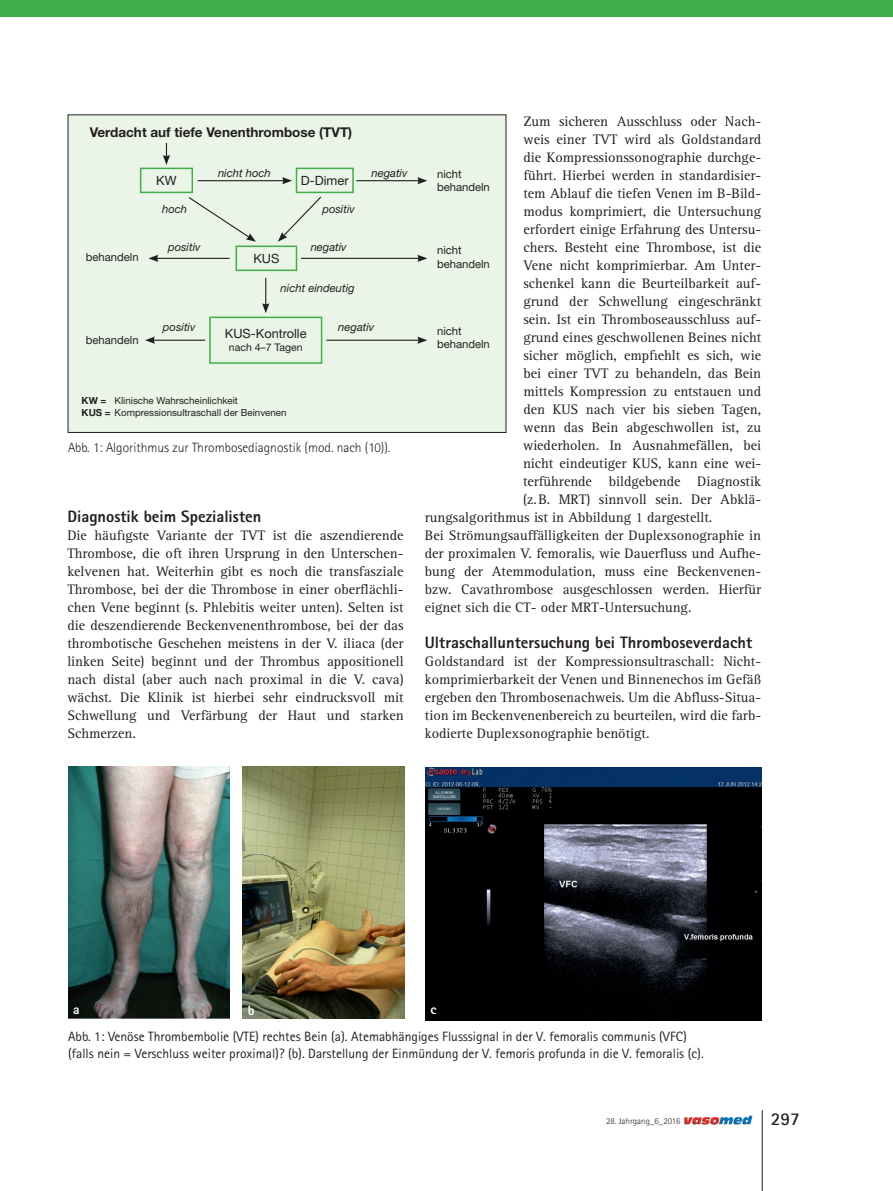
<style>
.page{position:relative;width:893px;height:1191px;background:#fff}
.page>*{position:absolute;margin:0;border:0;box-sizing:border-box;transform-origin:0 0}
.t1{font:700 18px "Rotis Sans Serif Std";color:#231f20}
._03_Sub_11{font:800 16.5px "Rotis Sans Serif Std";color:#231f20}
._03_Body{font:14.25px/18px "Rotis Serif Std";color:#231f20;text-align:justify}
._03_Inhalt_Bildunter{font:13.5px/17.2px "Rotis Sans Serif Std";color:#231f20}
._03_Inhalt_Bildunter-2{font:300 13.5px "Rotis Sans Serif Std";color:#231f20}
._04_Tabelle_Copy{font:700 13.5px "Helvetica Neue LT Std";color:#231f20}
._03_Bildunterschrift{font:800 13.5px "Rotis Sans Serif Std";color:#fff}
._04_Tabelle_Copy-2{font:12.75px "Helvetica Neue LT Std";color:#231f20}
._04_Tabelle_Copy-3{font:italic 11.25px "Helvetica Neue LT Std";color:#231f20}
._04_Tabelle_Copy-4{font:11.25px/13.5px "Helvetica Neue LT Std";color:#231f20}
._04_Tabelle_Copy-5{font:10.5px "Helvetica Neue LT Std";color:#231f20}
._04_Tabelle_Copy-6{font:9.75px/11.7px "Helvetica Neue LT Std";color:#231f20}
.t2{font:300 9px "Rotis Sans Serif Std";color:#231f20}
.s1{font-weight:700}
</style>
<div class="page">
<img style="left:684px;top:1115px;width:68px;height:9px">
<hr style="left:762px;top:1110px;width:1px;height:81px;background:#231f20">
<div style="left:0;top:0;width:893px;height:17px;background:#40ae49"></div>
<div style="left:68px;top:115px;width:438px;height:317px;background:#eaf4e7"></div>
<img style="left:68px;top:767px;width:162px;height:252px">
<img style="left:243px;top:767px;width:161px;height:252px">
<div style="left:140px;top:168px;width:53px;height:25px;border:2px solid #40ae49"></div>
<div style="left:296px;top:168px;width:58px;height:25px;border:2px solid #40ae49"></div>
<div style="left:236px;top:245px;width:61px;height:26px;border:2px solid #40ae49"></div>
<div style="left:209px;top:316px;width:113px;height:48px;border:2px solid #40ae49"></div>
<svg style="left:163px;top:143px;width:7px;height:22px"></svg>
<svg style="left:262px;top:278px;width:7px;height:35px"></svg>
<hr style="left:198px;top:180px;width:86px;height:1px;background:#231f20">
<svg style="left:282px;top:177px;width:10px;height:7px"></svg>
<hr style="left:356px;top:180px;width:64px;height:1px;background:#231f20">
<svg style="left:417px;top:177px;width:10px;height:7px"></svg>
<hr style="left:301px;top:258px;width:119px;height:1px;background:#231f20">
<svg style="left:417px;top:255px;width:10px;height:7px"></svg>
<hr style="left:156px;top:258px;width:74px;height:1px;background:#231f20">
<svg style="left:148px;top:255px;width:10px;height:7px"></svg>
<hr style="left:153px;top:340px;width:52px;height:1px;background:#231f20">
<svg style="left:145px;top:336px;width:10px;height:8px"></svg>
<hr style="left:326px;top:340px;width:94px;height:1px;background:#231f20">
<svg style="left:417px;top:336px;width:10px;height:8px"></svg>
<svg style="left:188px;top:197px;width:68px;height:45px"></svg>
<svg style="left:278px;top:196px;width:44px;height:46px"></svg>
<img style="left:426px;top:768px;width:335px;height:252px">
<p class="_04_Tabelle_Copy" style="left:90px;top:123px;width:264px">Verdacht auf tiefe Venenthrombose (TVT)</p>
<p class="_04_Tabelle_Copy-2" style="left:156px;top:173px;width:22px">KW</p>
<p class="_04_Tabelle_Copy-2" style="left:301px;top:173px;width:49px">D-Dimer</p>
<p class="_04_Tabelle_Copy-3" style="left:218px;top:166px;width:54px">nicht hoch</p>
<p class="_04_Tabelle_Copy-4" style="left:86px;top:250px;width:54px">behandeln</p>
<p class="_04_Tabelle_Copy-3" style="left:162px;top:202px;width:27px">hoch</p>
<p class="_04_Tabelle_Copy-3" style="left:322px;top:202px;width:34px">positiv</p>
<p class="_04_Tabelle_Copy-3" style="left:168px;top:240px;width:34px">positiv</p>
<p class="_04_Tabelle_Copy-3" style="left:311px;top:240px;width:38px">negativ</p>
<p class="_04_Tabelle_Copy-2" style="left:253px;top:251px;width:27px">KUS</p>
<p class="_04_Tabelle_Copy-3" style="left:281px;top:281px;width:75px">nicht eindeutig</p>
<p class="_04_Tabelle_Copy-3" style="left:371px;top:166px;width:38px">negativ</p>
<p class="_04_Tabelle_Copy-4" style="left:86px;top:333px;width:54px">behandeln</p>
<p class="_04_Tabelle_Copy-3" style="left:163px;top:320px;width:34px">positiv</p>
<p class="_04_Tabelle_Copy-2" style="left:225px;top:326px;width:83px">KUS-Kontrolle</p>
<p class="_04_Tabelle_Copy-5" style="left:229px;top:341px;width:75px">nach 4–7 Tagen</p>
<p class="_04_Tabelle_Copy-6" style="left:82px;top:395px;width:206px"><span class="s1">KW =</span> Klinische Wahrscheinlichkeit<br><span class="s1">KUS =</span> Kompressionsultraschall der Beinvenen</p>
<p class="_04_Tabelle_Copy-3" style="left:338px;top:320px;width:38px">negativ</p>
<p class="_03_Inhalt_Bildunter-2" style="left:68px;top:440px;width:324px">Abb. 1: Algorithmus zur Thrombosediagnostik (mod. nach (10)).</p>
<p class="_03_Sub_11" style="left:67px;top:506px;width:195px">Diagnostik beim Spezialisten</p>
<p class="_03_Body" style="left:67px;top:527px;width:338px">Die häufigste Variante der TVT ist die aszendierende Thrombose, die oft ihren Ursprung in den Unterschen&shy;kelvenen hat. Weiterhin gibt es noch die transfasziale Thrombose, bei der die Thrombose in einer oberflächli&shy;chen Vene beginnt (s. Phlebitis weiter unten). Selten ist die deszendierende Beckenvenenthrombose, bei der das thrombotische Geschehen meistens in der V. iliaca (der linken Seite) beginnt und der Thrombus appositionell nach distal (aber auch nach proximal in die V. cava) wächst. Die Klinik ist hierbei sehr eindrucksvoll mit Schwellung und Verfärbung der Haut und starken Schmerzen.</p>
<p class="_03_Body" style="left:523px;top:113px;width:239px">Zum sicheren Ausschluss oder Nach-</p>
<p class="_03_Body" style="left:523px;top:131px;width:239px">weis einer TVT wird als Goldstandard</p>
<p class="_03_Body" style="left:523px;top:149px;width:239px">die Kompressionssonographie durchge-</p>
<p class="_03_Body" style="left:523px;top:167px;width:239px">führt. Hierbei werden in standardisier-</p>
<p class="_03_Body" style="left:523px;top:185px;width:239px">tem Ablauf die tiefen Venen im B-Bild-</p>
<p class="_03_Body" style="left:523px;top:203px;width:239px">modus komprimiert, die Untersuchung</p>
<p class="_03_Body" style="left:523px;top:221px;width:239px">erfordert einige Erfahrung des Untersu-</p>
<p class="_03_Body" style="left:523px;top:239px;width:239px">chers. Besteht eine Thrombose, ist die</p>
<p class="_03_Body" style="left:523px;top:257px;width:239px">Vene nicht komprimierbar. Am Unter-</p>
<p class="_03_Body" style="left:523px;top:275px;width:239px">schenkel kann die Beurteilbarkeit auf-</p>
<p class="_03_Body" style="left:523px;top:293px;width:239px">grund der Schwellung eingeschränkt</p>
<p class="_03_Body" style="left:523px;top:311px;width:239px">sein. Ist ein Thromboseausschluss auf-</p>
<p class="_03_Body" style="left:523px;top:329px;width:239px">grund eines geschwollenen Beines nicht</p>
<p class="_03_Body" style="left:523px;top:347px;width:239px">sicher möglich, empfiehlt es sich, wie</p>
<p class="_03_Body" style="left:523px;top:365px;width:239px">bei einer TVT zu behandeln, das Bein</p>
<p class="_03_Body" style="left:523px;top:383px;width:239px">mittels Kompression zu entstauen und</p>
<p class="_03_Body" style="left:523px;top:401px;width:239px">den KUS nach vier bis sieben Tagen,</p>
<p class="_03_Body" style="left:523px;top:419px;width:239px">wenn das Bein abgeschwollen ist, zu</p>
<p class="_03_Body" style="left:523px;top:437px;width:240px">wiederholen. In Ausnahmefällen, bei</p>
<p class="_03_Body" style="left:523px;top:455px;width:240px">nicht eindeutiger KUS, kann eine wei-</p>
<p class="_03_Body" style="left:523px;top:473px;width:240px">terführende bildgebende Diagnostik</p>
<p class="_03_Body" style="left:523px;top:491px;width:240px">(z.B. MRT) sinnvoll sein. Der Abklä-</p>
<p class="_03_Body" style="left:425px;top:509px;width:289px">rungsalgorithmus ist in Abbildung 1 dargestellt.</p>
<p class="_03_Body" style="left:425px;top:527px;width:338px">Bei Strömungsauffälligkeiten der Duplexsonographie in der proximalen V. femoralis, wie Dauerfluss und Aufhe&shy;bung der Atemmodulation, muss eine Beckenvenen&shy;bzw. Cavathrombose ausgeschlossen werden. Hierfür eignet sich die CT- oder MRT-Untersuchung.</p>
<p class="_03_Sub_11" style="left:425px;top:632px;width:329px">Ultraschalluntersuchung bei Thromboseverdacht</p>
<p class="_03_Body" style="left:425px;top:653px;width:338px">Goldstandard ist der Kompressionsultraschall: Nicht&shy;komprimierbarkeit der Venen und Binnenechos im Gefäß ergeben den Thrombosenachweis. Um die Abfluss-Situa&shy;tion im Beckenvenenbereich zu beurteilen, wird die farb&shy;kodierte Duplexsonographie benötigt.</p>
<p class="_04_Tabelle_Copy-4" style="left:437px;top:167px;width:54px">nicht behandeln</p>
<p class="_04_Tabelle_Copy-4" style="left:437px;top:243px;width:54px">nicht behandeln</p>
<p class="_04_Tabelle_Copy-4" style="left:437px;top:323px;width:54px">nicht behandeln</p>
<p class="_03_Bildunterschrift" style="left:73px;top:1001px;width:8px">a</p>
<p class="_03_Bildunterschrift" style="left:248px;top:1002px;width:8px">b</p>
<p class="_03_Bildunterschrift" style="left:430px;top:1001px;width:7px">c</p>
<p class="_03_Inhalt_Bildunter" style="left:68px;top:1028px;width:637px">Abb. 1: Venöse Thrombembolie (VTE) rechtes Bein (a). Atemabhängiges Flusssignal in der V. femoralis communis (VFC) (falls nein = Verschluss weiter proximal)? (b). Darstellung der Einmündung der V. femoris profunda in die V. femoralis (c).</p>
<p class="t2" style="left:606px;top:1115px;width:76px">28. Jahrgang_6_2016</p>
<p class="t1" style="left:771px;top:1107px;width:30px">297</p>
</div>
